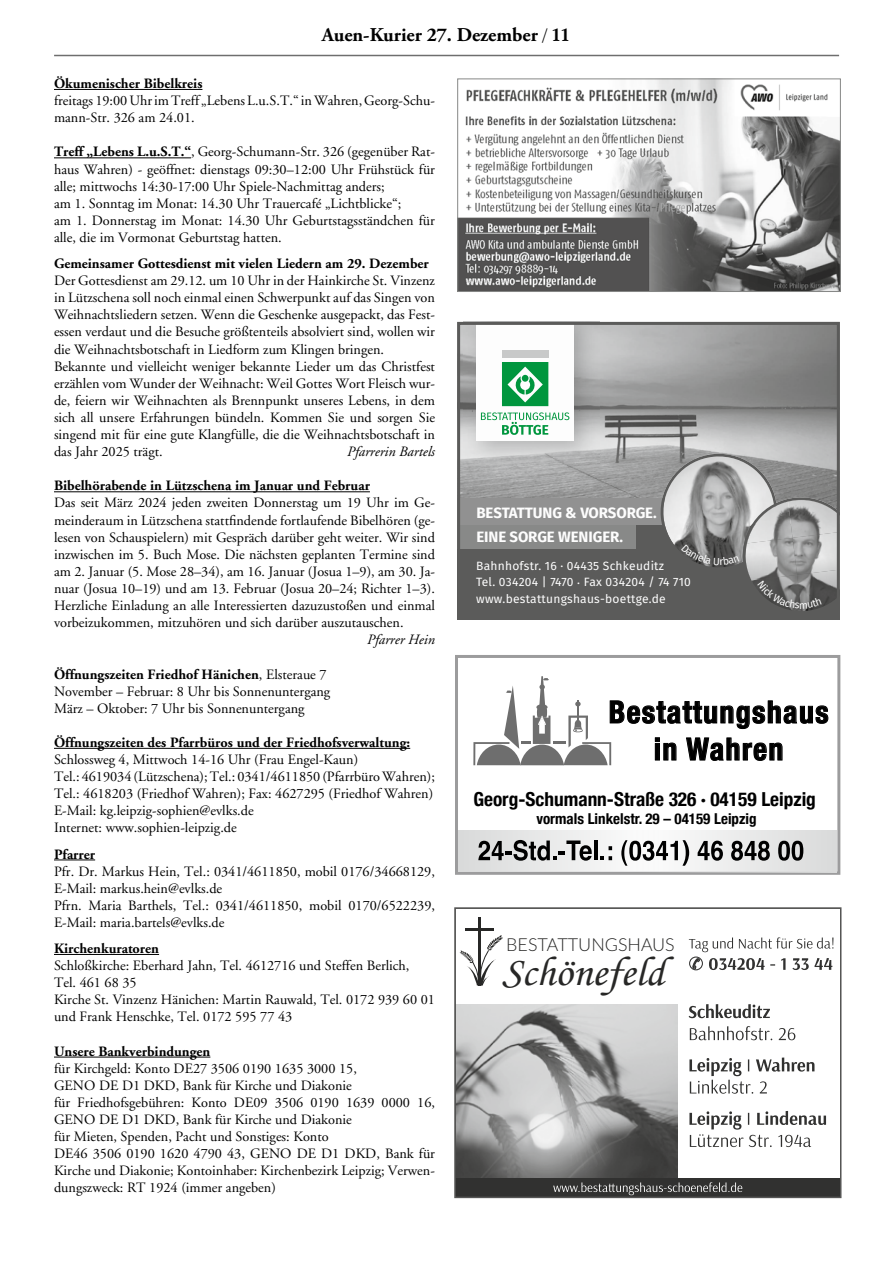
<style>
.page{position:relative;width:893px;height:1263px;background:#fff}
.page>*{position:absolute;margin:0;border:0;box-sizing:border-box;transform-origin:0 0}
.t1{font:41.55px "Monotype Corsiva";color:#272726;scale:1.04 1}
.t2{font:700 condensed 30.9px/37px "Helvetica Neue";letter-spacing:.05em;color:#000;text-align:center;scale:.96 1}
.t3{font:700 19.5px "Adobe Garamond Pro";color:#000}
.t4{font:700 condensed 19.35px "Helvetica Neue";color:#000}
.t5{font:300 17.85px "Lato";color:#272726}
.t6{font:700 15px/24px "Fira Sans";letter-spacing:-.005em;color:#fdfdfd}
.t7{font:700 condensed 15px "Helvetica Neue";color:#000}
.t8{font:14.25px/17.1px "Adobe Garamond";color:#000}
.t9{font:700 14.25px "Adobe Garamond";color:#000}
.t10{font:italic 14.25px "Adobe Garamond";color:#000}
.t11{font:12px/16.5px "Fira Sans";letter-spacing:.02em;color:#fdfdfd}
.s1{font-family:"Apple Garamond"}
.s2{font-weight:700}
</style>
<div class="page">
<hr style="left:54px;top:89px;width:148px;height:1px;background:#000">
<hr style="left:54px;top:157px;width:137px;height:1px;background:#000">
<hr style="left:54px;top:491px;width:316px;height:1px;background:#000">
<hr style="left:54px;top:748px;width:356px;height:1px;background:#000">
<hr style="left:54px;top:859px;width:41px;height:1px;background:#000">
<hr style="left:54px;top:954px;width:105px;height:1px;background:#000">
<hr style="left:54px;top:1057px;width:156px;height:1px;background:#000">
<hr style="left:54px;top:55px;width:785px;height:1px;background:#6e6e6e">
<div style="left:455px;top:655px;width:385px;height:220px;border:3px solid #9c9c9d"></div>
<svg style="left:458px;top:830px;width:178px;height:42px"></svg>
<div style="left:636px;top:830px;width:201px;height:42px;background:linear-gradient(to right,#fdfdfd,#d8d9d9)"></div>
<svg style="left:478px;top:840px;width:114px;height:21px"></svg>
<hr style="left:594px;top:840px;width:3px;height:20px;background:#000">
<svg style="left:601px;top:856px;width:11px;height:4px"></svg>
<svg style="left:609px;top:846px;width:3px;height:4px"></svg>
<svg style="left:621px;top:840px;width:68px;height:26px"></svg>
<svg style="left:698px;top:841px;width:25px;height:20px"></svg>
<svg style="left:731px;top:841px;width:39px;height:20px"></svg>
<svg style="left:778px;top:841px;width:25px;height:20px"></svg>
<svg style="left:473px;top:676px;width:356px;height:89px"></svg>
<img style="left:461px;top:326px;width:375px;height:172px">
<div style="left:457px;top:524px;width:383px;height:96px;background:#5b5b5a"></div>
<div style="left:457px;top:524px;width:179px;height:25px;background:#888988"></div>
<div style="left:457px;top:498px;width:210px;height:27px;background:#919191"></div>
<img style="left:463px;top:326px;width:136px;height:139px">
<div style="left:476px;top:322px;width:98px;height:118px;background:#fdfdfd"></div>
<svg style="left:502px;top:362px;width:46px;height:44px"></svg>
<div style="left:522px;top:375px;width:6px;height:7px;background:#00963e;border-radius:50%"></div>
<div style="left:502px;top:350px;width:46px;height:8px;background:#c8c9c9"></div>
<svg style="left:481px;top:412px;width:88px;height:23px"></svg>
<div style="left:457px;top:322px;width:383px;height:298px;border:3px solid #5b5b5a"></div>
<img style="left:459px;top:81px;width:380px;height:209px">
<div style="left:457px;top:79px;width:384px;height:213px;border:1px solid #868786"></div>
<hr style="left:478px;top:917px;width:3px;height:68px;background:#272726">
<hr style="left:465px;top:928px;width:29px;height:2px;background:#272726">
<svg style="left:460px;top:935px;width:43px;height:51px"></svg>
<svg style="left:689px;top:1111px;width:137px;height:36px"></svg>
<svg style="left:689px;top:1057px;width:125px;height:37px"></svg>
<svg style="left:690px;top:1026px;width:105px;height:14px"></svg>
<svg style="left:689px;top:1004px;width:81px;height:14px"></svg>
<img style="left:457px;top:1005px;width:221px;height:173px">
<div style="left:455px;top:1178px;width:386px;height:19px;background:#313130"></div>
<svg style="left:709px;top:958px;width:123px;height:12px"></svg>
<svg style="left:689px;top:937px;width:144px;height:15px"></svg>
<svg style="left:692px;top:958px;width:8px;height:10px"></svg>
<div style="left:689px;top:956px;width:14px;height:14px;border:1px solid #313130;border-radius:50%"></div>
<svg style="left:553px;top:1182px;width:189px;height:13px"></svg>
<div style="left:454px;top:907px;width:387px;height:291px;border:2px solid #565655"></div>
<svg style="left:658px;top:451px;width:182px;height:165px"></svg>
<h3 class="t3" style="left:322px;top:24px;width:249px">Auen-Kurier 27. Dezember <span class="s1">/ 11</span></h3>
<p class="t9" style="left:54px;top:76px;width:150px">Ökumenischer Bibelkreis</p>
<p class="t8" style="left:54px;top:92px;width:383px">freitags 19:00 Uhr im Treff „Lebens L.u.S.T.“ in Wahren, Georg-Schu&shy;mann-Str. 326 am 24.01.</p>
<p class="t8" style="left:54px;top:144px;width:383px"><span class="s2">Treff „Lebens L.u.S.T.“</span>, Georg-Schumann-Str. 326 (gegenüber Rat&shy;haus Wahren) - geöffnet: dienstags 09:30–12:00 Uhr Frühstück für alle; mittwochs 14:30-17:00 Uhr Spiele-Nachmittag anders;<br>am 1. Sonntag im Monat: 14.30 Uhr Trauercafé „Lichtblicke“;<br>am 1. Donnerstag im Monat: 14.30 Uhr Geburtstagsständchen für alle, die im Vormonat Geburtstag hatten.</p>
<p class="t9" style="left:54px;top:256px;width:376px">Gemeinsamer Gottesdienst mit vielen Liedern am 29. Dezember</p>
<p class="t8" style="left:54px;top:272px;width:383px">Der Gottesdienst am 29.12. um 10 Uhr in der Hainkirche St. Vinzenz in Lützschena soll noch einmal einen Schwerpunkt auf das Singen von Weihnachtsliedern setzen. Wenn die Geschenke ausgepackt, das Fest&shy;essen verdaut und die Besuche größtenteils absolviert sind, wollen wir die Weihnachtsbotschaft in Liedform zum Klingen bringen.<br>Bekannte und vielleicht weniger bekannte Lieder um das Christfest erzählen vom Wunder der Weihnacht: Weil Gottes Wort Fleisch wur&shy;de, feiern wir Weihnachten als Brennpunkt unseres Lebens, in dem sich all unsere Erfahrungen bündeln. Kommen Sie und sorgen Sie singend mit für eine gute Klangfülle, die die Weihnachtsbotschaft in das Jahr 2025 trägt.</p>
<p class="t10" style="left:347px;top:444px;width:89px">Pfarrerin Bartels</p>
<p class="t9" style="left:54px;top:478px;width:317px">Bibelhörabende in Lützschena im Januar und Februar</p>
<p class="t8" style="left:54px;top:495px;width:383px;text-align:justify">Das seit März 2024 jeden zweiten Donnerstag um 19 Uhr im Ge&shy;meinderaum in Lützschena stattfindende fortlaufende Bibelhören (ge&shy;lesen von Schauspielern) mit Gespräch darüber geht weiter. Wir sind inzwischen im 5. Buch Mose. Die nächsten geplanten Termine sind am 2. Januar (5. Mose 28–34), am 16. Januar (Josua 1–9), am 30. Ja&shy;nuar (Josua 10–19) und am 13. Februar (Josua 20–24; Richter 1–3).<br>Herzliche Einladung an alle Interessierten dazuzustoßen und einmal vorbeizukommen, mitzuhören und sich darüber auszutauschen.</p>
<p class="t10" style="left:367px;top:632px;width:69px">Pfarrer Hein</p>
<p class="t8" style="left:54px;top:666px;width:278px"><span class="s2">Öffnungszeiten Friedhof Hänichen</span>, Elsteraue 7<br>November – Februar: 8 Uhr bis Sonnenuntergang<br>März – Oktober: 7 Uhr bis Sonnenuntergang</p>
<p class="t9" style="left:54px;top:735px;width:358px">Öffnungszeiten des Pfarrbüros und der Friedhofsverwaltung:</p>
<p class="t8" style="left:54px;top:751px;width:382px">Schlossweg 4, Mittwoch 14-16 Uhr (Frau Engel-Kaun)<br>Tel.: 4619034 (Lützschena); Tel.: 0341/4611850 (Pfarrbüro Wahren); Tel.: 4618203 (Friedhof Wahren); Fax: 4627295 (Friedhof Wahren)<br>E-Mail: kg.leipzig-sophien@evlks.de<br>Internet: www.sophien-leipzig.de</p>
<p class="t9" style="left:54px;top:846px;width:43px">Pfarrer</p>
<p class="t8" style="left:54px;top:863px;width:382px">Pfr. Dr. Markus Hein, Tel.: 0341/4611850, mobil 0176/34668129, E-Mail: markus.hein@evlks.de<br>Pfrn. Maria Barthels, Tel.: 0341/4611850, mobil 0170/6522239, E-Mail: maria.bartels@evlks.de</p>
<p class="t9" style="left:54px;top:941px;width:107px">Kirchenkuratoren</p>
<p class="t8" style="left:54px;top:957px;width:382px">Schloßkirche: Eberhard Jahn, Tel. 4612716 und Steffen Berlich, Tel. 461 68 35<br>Kirche St. Vinzenz Hänichen: Martin Rauwald, Tel. 0172 939 60 01 und Frank Henschke, Tel. 0172 595 77 43</p>
<p class="t9" style="left:54px;top:1043px;width:158px">Unsere Bankverbindungen</p>
<p class="t8" style="left:54px;top:1060px;width:383px">für Kirchgeld: Konto DE27 3506 0190 1635 3000 15,<br>GENO DE D1 DKD, Bank für Kirche und Diakonie<br>für Friedhofsgebühren: Konto DE09 3506 0190 1639 0000 16, GENO DE D1 DKD, Bank für Kirche und Diakonie<br>für Mieten, Spenden, Pacht und Sonstiges: Konto<br>DE46 3506 0190 1620 4790 43, GENO DE D1 DKD, Bank für Kirche und Diakonie; Kontoinhaber: Kirchenbezirk Leipzig; Verwen&shy;dungszweck: RT 1924 (immer angeben)</p>
<p class="t6" style="left:476px;top:502px;width:182px">BESTATTUNG &amp; VORSORGE.<br>EINE SORGE WENIGER.</p>
<p class="t11" style="left:476px;top:558px;width:216px">Bahnhofstr. 16 . 04435 Schkeuditz<br>Tel. 034204 | 7470 . Fax 034204 / 74 710 www.bestattungshaus-boettge.de</p>
<h2 class="t2" style="left:609px;top:691px;width:230px">Bestattungshaus in Wahren</h2>
<h3 class="t4" style="left:473px;top:783px;width:344px">Georg-Schumann-Straße 326 · 04159 Leipzig</h3>
<p class="t7" style="left:536px;top:806px;width:222px">vormals Linkelstr. 29 – 04159 Leipzig</p>
<p class="t5" style="left:506px;top:935px;width:170px">BESTATTUNGSHAUS</p>
<h1 class="t1" style="left:502px;top:947px;width:158px">Schönefeld</h1>
</div>
